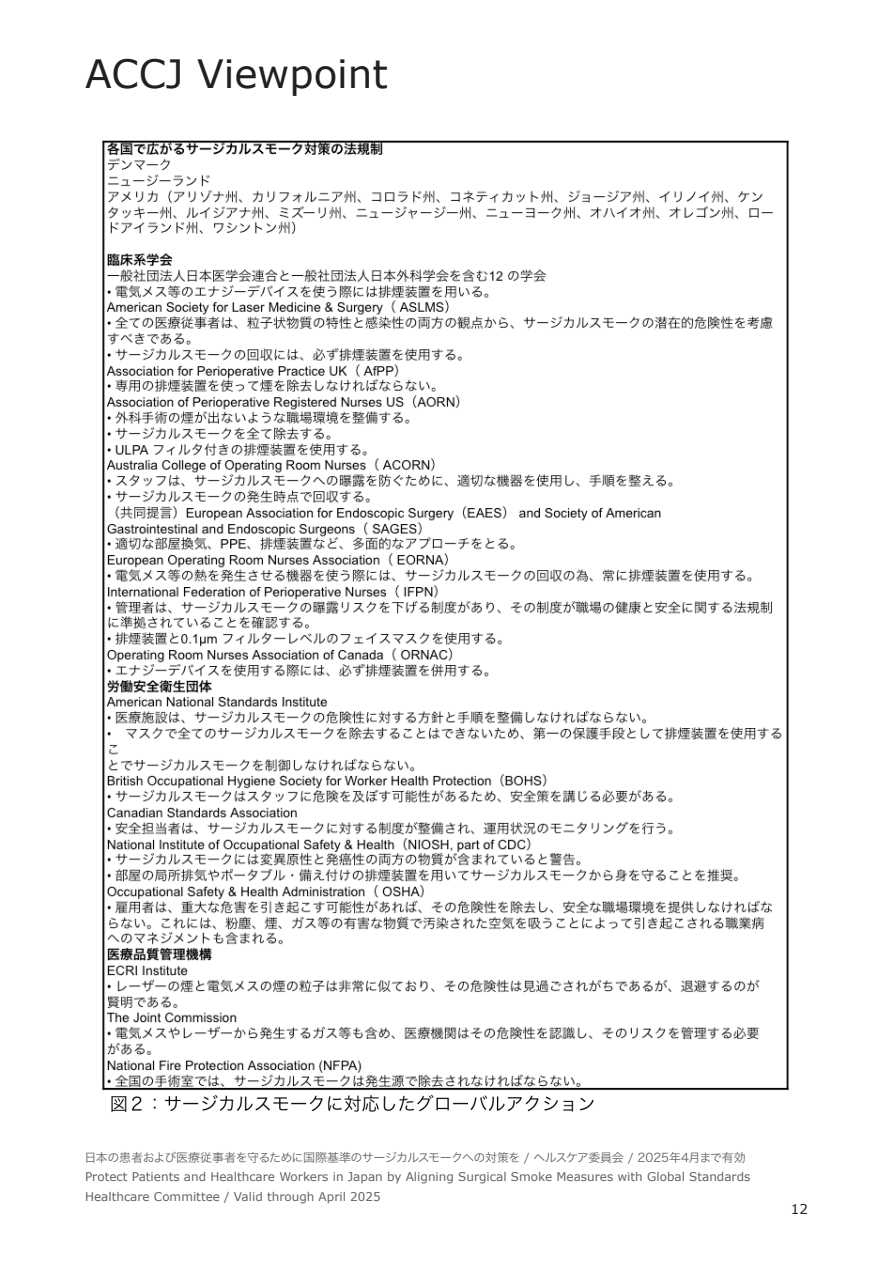
<style>
.page{position:relative;width:893px;height:1263px;background:#fff}
.page>*{position:absolute;margin:0;border:0;box-sizing:border-box;transform-origin:0 0}
.t1{font:39px "Verdana";color:#231f20}
.t2{font:13.5px "Verdana";color:#231f20}
.t3{font:12px/19.2px "Verdana";color:#636366}
.t4{font:12px "Hira Kaku Pro W3";letter-spacing:-.04em;color:#636366}
</style>
<div class="page">
<img style="left:102px;top:140px;width:687px;height:955px">
<img style="left:111px;top:1095px;width:483px;height:18px">
<h1 class="t1" style="left:85px;top:49px;width:304px">ACCJ Viewpoint</h1>
<p class="t4" style="left:85px;top:1147px;width:663px">日本の患者および医療従事者を守るために国際基準のサージカルスモークへの対策を / ヘルスケア委員会 / 2025年4月まで有効</p>
<p class="t3" style="left:85px;top:1168px;width:667px">Protect Patients and Healthcare Workers in Japan by Aligning Surgical Smoke Measures with Global Standards<br>Healthcare Committee / Valid through April 2025</p>
<p class="t2" style="left:791px;top:1200px;width:19px">12</p>
</div>
